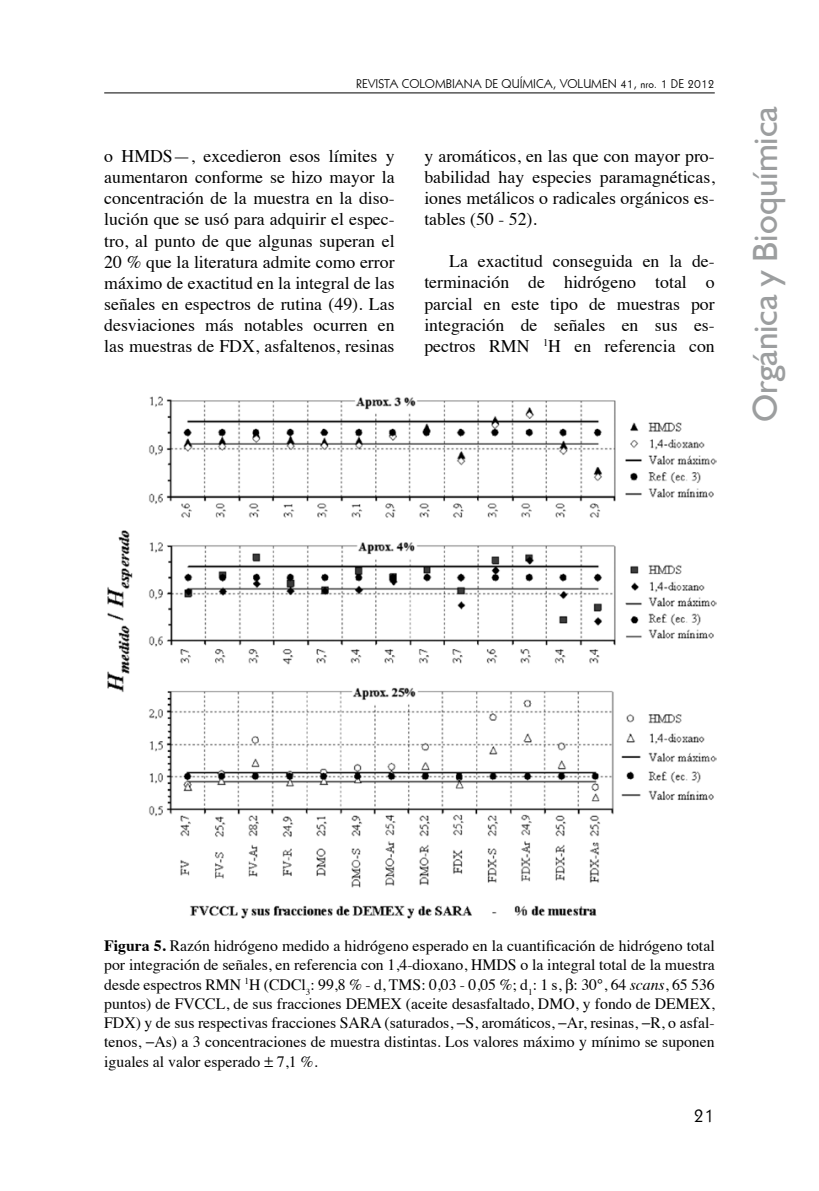
<style>
.page{position:relative;width:819px;height:1191px;background:#fff}
.page>*{position:absolute;margin:0;border:0;box-sizing:border-box;transform-origin:0 0}
.t1{font:35px "Humanist 521 BT";color:#9c9e9f}
.t2{font:19.25px "Geometric 231 BT Roman C";color:#000}
.t3{font:17.68px/21px "Times";color:#000;text-align:justify}
.t4{font:15.75px/19.2px "Times";color:#000;text-align:justify}
.t5{font:12.25px "Geometric 231 BT Roman C";color:#000}
.s1{font-weight:700}
.s2{font-style:italic}
</style>
<div class="page">
<hr style="left:104px;top:93px;width:610px;height:1px;background:#000">
<img style="left:107px;top:396px;width:609px;height:523px">
<p class="t5" style="left:356px;top:76px;width:360px">REVISTA COLOMBIANA DE QUÍMICA, VOLUMEN 41, nro. 1 DE 2012</p>
<p class="t3" style="left:104px;top:144px;width:292px">o HMDS—, excedieron esos límites y aumentaron conforme se hizo mayor la concentración de la muestra en la diso&shy;lución que se usó para adquirir el espec&shy;tro, al punto de que algunas superan el 20 % que la literatura admite como error máximo de exactitud en la integral de las señales en espectros de rutina (49). Las desviaciones más notables ocurren en las muestras de FDX, asfaltenos, resinas</p>
<p class="t3" style="left:424px;top:144px;width:292px">y aromáticos, en las que con mayor pro&shy;babilidad hay especies paramagnéticas, iones metálicos o radicales orgánicos es&shy;tables (50 - 52).</p>
<p class="t3" style="left:424px;top:249px;width:292px;text-indent:25px">La exactitud conseguida en la de&shy;terminación de hidrógeno total o parcial en este tipo de muestras por integración de señales en sus es&shy;pectros RMN <sup>1</sup>H en referencia con</p>
<h1 class="t1" style="left:743px;top:422px;width:317px;rotate:-90deg">Orgánica y Bioquímica</h1>
<p class="t4" style="left:104px;top:935px;width:612px"><span class="s1">Figura 5.</span> Razón hidrógeno medido a hidrógeno esperado en la cuantificación de hidrógeno total por integración de señales, en referencia con 1,4-dioxano, HMDS o la integral total de la muestra desde espectros RMN <sup>1</sup>H (CDCl<sub>3</sub>: 99,8 % - d, TMS: 0,03 - 0,05 %; d<sub>1</sub>: 1 s, : 30°, 64 <span class="s2">scans</span>, 65 536 puntos) de FVCCL, de sus fracciones Deme</p>
<p class="t4" style="left:390px;top:992px;width:288px">x (aceite desasfaltado, DMO, y fondo de Deme</p>
<p class="t4" style="left:104px;top:992px;width:612px;text-indent:595px">x, FDX) y de sus respectivas fracciones SARA (saturados, S, aromáticos, Ar, resinas, R, o asfal&shy;tenos, As) a 3 concentraciones de muestra distintas. Los valores máximo y mínimo se suponen iguales al valor esperado 7,1 %.</p>
<p class="t2" style="left:693px;top:1102px;width:23px">21</p>
</div>
